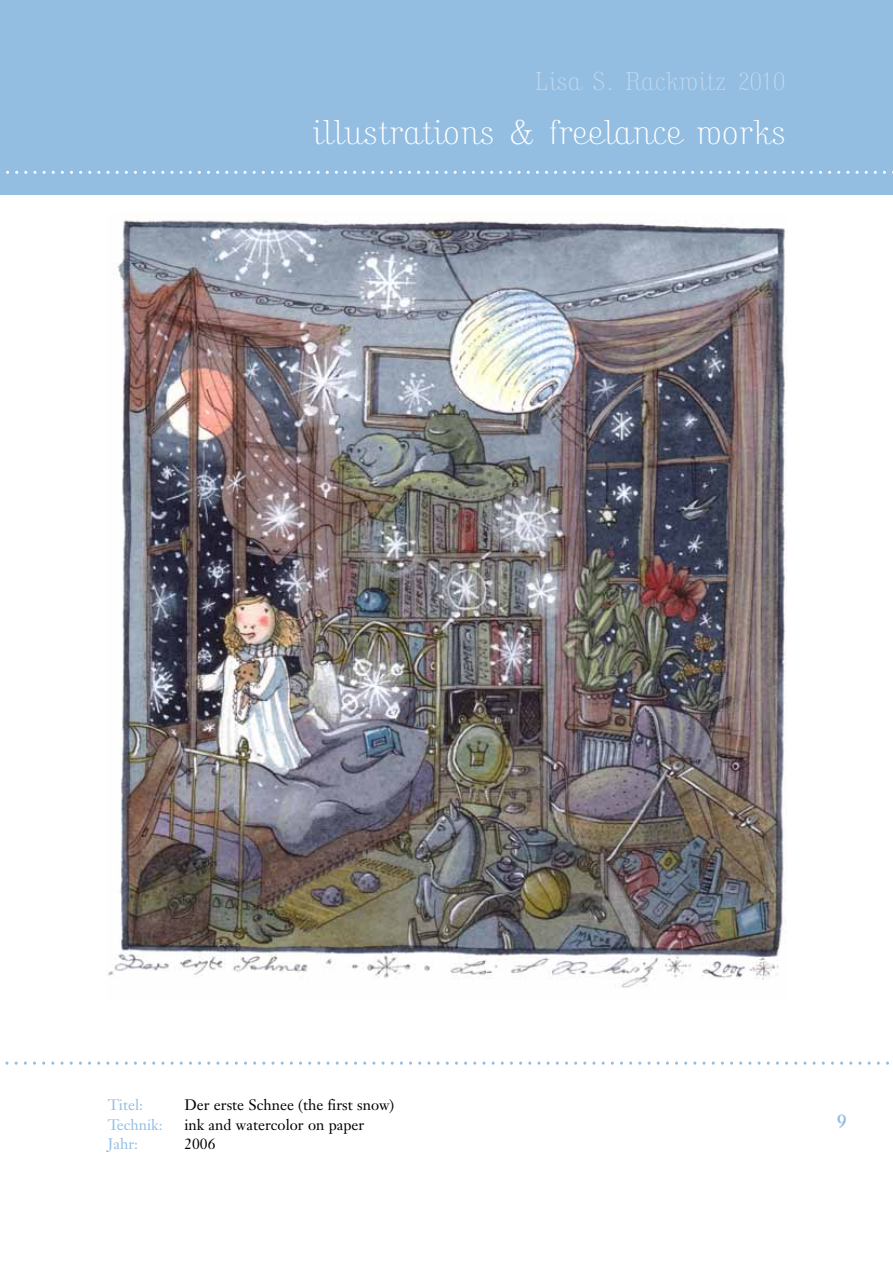
<style>
.page{position:relative;width:893px;height:1263px;background:#fff}
.page>*{position:absolute;margin:0;border:0;box-sizing:border-box;transform-origin:0 0}
.t1{font:36px "Kursivschrift Steh Har";letter-spacing:.03em;color:#fff}
.t2{font:27px "Kursivschrift Steh Har";letter-spacing:.03em;color:#c2d8ee}
.t3{font:18px "Janson Text";color:#93bee2}
.t4{font:15px "Janson Text";color:#000}
.t5{font:15px "Janson Text";color:#93bee2}
</style>
<div class="page">
<img style="left:108px;top:220px;width:679px;height:768px">
<div style="left:0;top:0;width:893px;height:194px;background:#93bee2"></div>
<svg style="left:6px;top:171px;width:887px;height:3px"></svg>
<svg style="left:5px;top:1061px;width:884px;height:3px"></svg>
<h2 class="t2" style="left:535px;top:65px;width:252px">Lisa S. Rackwitz 2010</h2>
<h1 class="t1" style="left:312px;top:111px;width:474px">illustrations &amp; freelance works</h1>
<p class="t5" style="left:108px;top:1095px;width:37px">Titel:</p>
<p class="t4" style="left:184px;top:1095px;width:211px">Der erste Schnee (the first snow)</p>
<p class="t5" style="left:108px;top:1115px;width:56px">Technik:</p>
<p class="t4" style="left:184px;top:1115px;width:181px">ink and watercolor on paper</p>
<p class="t5" style="left:108px;top:1134px;width:32px">Jahr:</p>
<p class="t4" style="left:184px;top:1134px;width:33px">2006</p>
<p class="t3" style="left:837px;top:1110px;width:11px">9</p>
</div>
